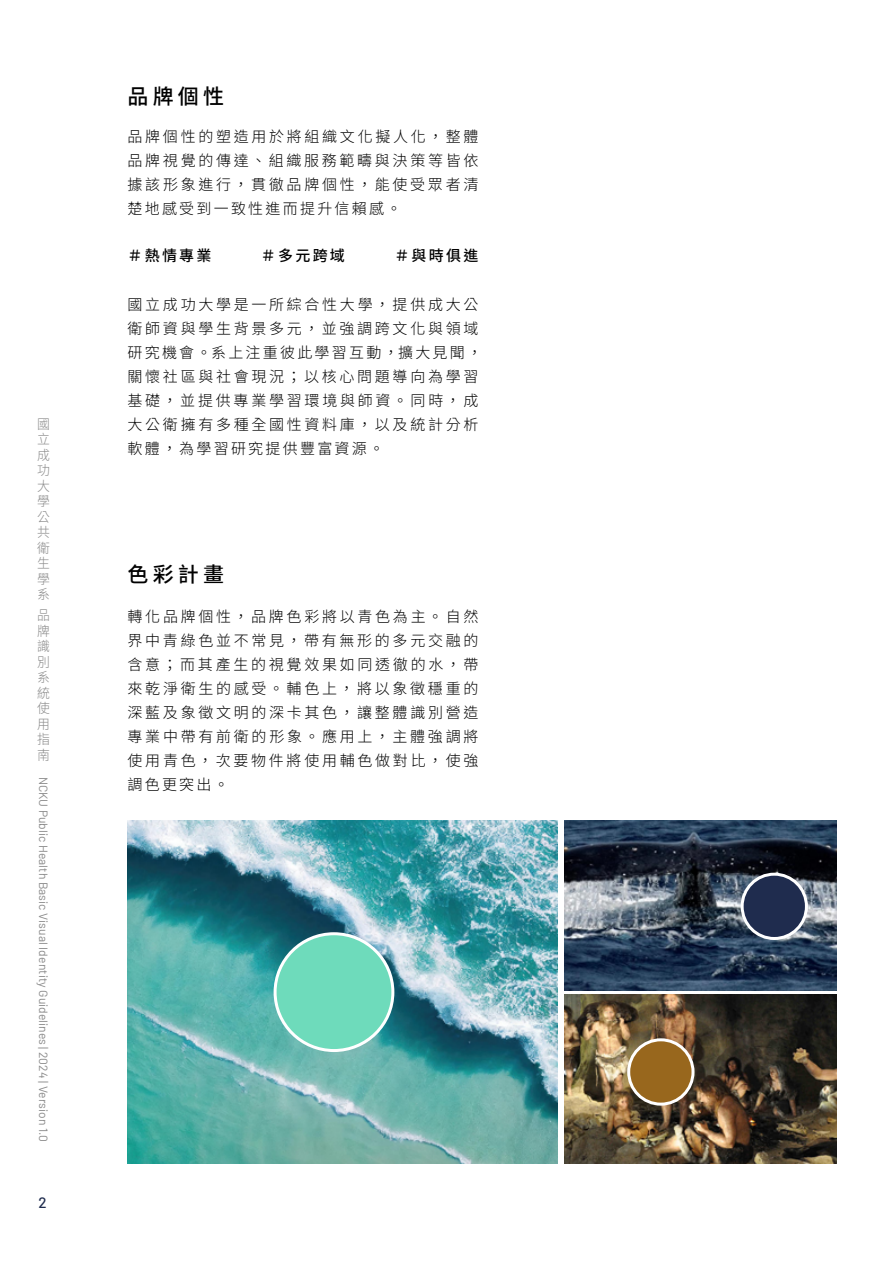
<style>
.page{position:relative;width:893px;height:1263px;background:#fff}
.page>*{position:absolute;margin:0;border:0;box-sizing:border-box;transform-origin:0 0}
.t1{font:500 21px "Noto Sans TC";letter-spacing:.2em;color:#000}
.t2{font:300 15px/24px "Noto Sans TC";letter-spacing:.18em;color:#000;text-align:justify}
.t3{font:500 15px "Noto Sans TC";letter-spacing:.15em;color:#000}
.t4{font:500 15px "Barlow";color:#1f2c4e}
.t5{font:300 13.5px/15.6px "Noto Sans TC";color:#898989;text-align:justify;scale:.95 1}
.t6{font:12px "Barlow";letter-spacing:.005em;color:#898989}
</style>
<div class="page">
<img style="left:128px;top:820px;width:429px;height:344px">
<img style="left:564px;top:821px;width:273px;height:169px">
<img style="left:564px;top:995px;width:273px;height:169px">
<div style="left:275px;top:934px;width:118px;height:116px;background:#6edbbb;border-radius:50%"></div>
<div style="left:274px;top:932px;width:120px;height:120px;border:3px solid #fff;border-radius:50%"></div>
<div style="left:742px;top:874px;width:64px;height:64px;background:#1f2c4e;border-radius:50%"></div>
<div style="left:741px;top:873px;width:67px;height:67px;border:3px solid #fff;border-radius:50%"></div>
<div style="left:629px;top:1040px;width:64px;height:64px;background:#98671d;border-radius:50%"></div>
<div style="left:627px;top:1038px;width:67px;height:67px;border:3px solid #fff;border-radius:50%"></div>
<p class="t5" style="left:37px;top:416px;width:14px">國立成功大學公共衛生學系</p>
<p class="t5" style="left:37px;top:608px;width:14px">品牌識別系統使用指南</p>
<p class="t6" style="left:52px;top:776px;width:367px;rotate:90deg">NCKU Public Health Basic Visual Identity Guidelines | 2024 | Version 1.0</p>
<p class="t4" style="left:39px;top:1191px;width:10px">2</p>
<h1 class="t1" style="left:128px;top:84px;width:98px">品牌個性</h1>
<p class="t2" style="left:128px;top:125px;width:352px">品牌個性的塑造用於將組織文化擬人化，整體品牌視覺的傳達、組織服務範疇與決策等皆依據該形象進行，貫徹品牌個性，能使受眾者清楚地感受到一致性進而提升信賴感。</p>
<p class="t3" style="left:128px;top:247px;width:86px">＃熱情專業</p>
<p class="t3" style="left:261px;top:247px;width:85px">＃多元跨域</p>
<p class="t3" style="left:394px;top:247px;width:85px">＃與時俱進</p>
<p class="t2" style="left:128px;top:293px;width:356px;text-align:left">國立成功大學是一所綜合性大學，提供成大公衛師資與學生背景多元，並強調跨文化與領域研究機會。系上注重彼此學習互動，擴大見聞，關懷社區與社會現況；以核心問題導向為學習基礎，並提供專業學習環境與師資。同時，成大公衛擁有多種全國性資料庫，以及統計分析軟體，為學習研究提供豐富資源。</p>
<h1 class="t1" style="left:128px;top:563px;width:98px">色彩計畫</h1>
<p class="t2" style="left:128px;top:605px;width:352px">轉化品牌個性，品牌色彩將以青色為主。自然界中青綠色並不常見，帶有無形的多元交融的含意；而其產生的視覺效果如同透徹的水，帶來乾淨衛生的感受。輔色上，將以象徵穩重的深藍及象徵文明的深卡其色，讓整體識別營造專業中帶有前衛的形象。應用上，主體強調將使用青色，次要物件將使用輔色做對比，使強調色更突出。</p>
</div>
